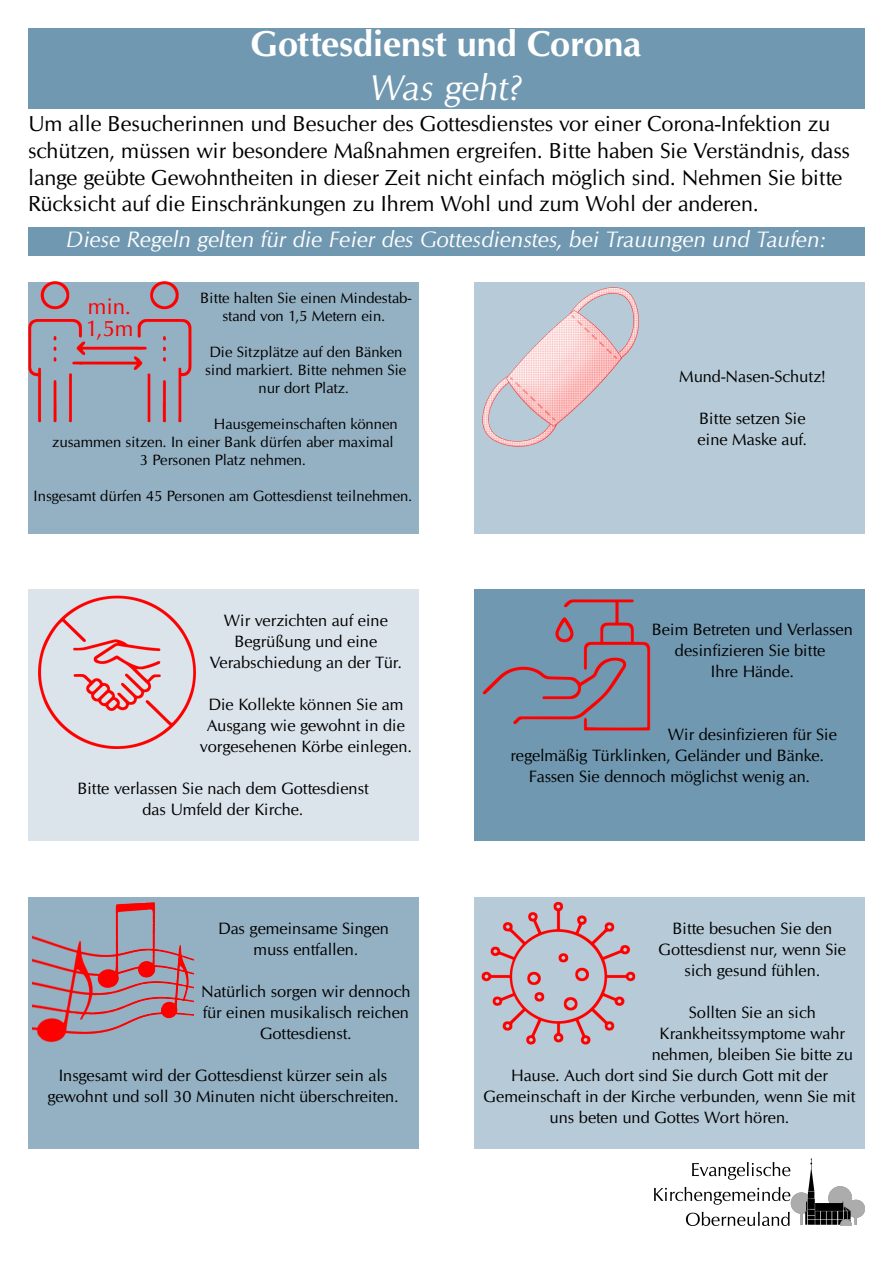
<style>
.page{position:relative;width:893px;height:1263px;background:#fff}
.page>*{position:absolute;margin:0;border:0;box-sizing:border-box;transform-origin:0 0}
.t1{font:700 36px "URW Classico";color:#fff}
.t2{font:italic 36px "URW Classico";letter-spacing:-.015em;color:#fff}
.t3{font:italic 22.5px "URW Classico";letter-spacing:-.005em;color:#fff}
.t4{font:22.5px/22.5px "URW Classico";color:#f00}
.t5{font:21.75px/26.7px "URW Classico";color:#000}
.t6{font:16.5px/21px "URW Classico";color:#000;text-align:center}
.t7{font:15px/18px "URW Classico";color:#000;text-align:center}
</style>
<div class="page">
<img style="left:655px;top:1158px;width:210px;height:68px">
<div style="left:28px;top:28px;width:837px;height:81px;background:#7098b0"></div>
<div style="left:28px;top:227px;width:837px;height:28px;background:#7098b0"></div>
<div style="left:28px;top:282px;width:390px;height:251px;background:#94b1c3"></div>
<div style="left:475px;top:282px;width:390px;height:251px;background:#b7cad7"></div>
<div style="left:28px;top:589px;width:390px;height:252px;background:#dbe4eb"></div>
<div style="left:475px;top:589px;width:390px;height:252px;background:#7098b0"></div>
<div style="left:28px;top:897px;width:390px;height:251px;background:#94b1c3"></div>
<div style="left:475px;top:897px;width:390px;height:251px;background:#b7cad7"></div>
<img style="left:28px;top:282px;width:164px;height:140px">
<img style="left:482px;top:287px;width:157px;height:160px">
<img style="left:482px;top:599px;width:169px;height:132px">
<img style="left:38px;top:595px;width:158px;height:154px">
<img style="left:32px;top:902px;width:162px;height:141px">
<img style="left:481px;top:902px;width:155px;height:143px">
<h1 class="t1" style="left:250px;top:29px;width:392px">Gottesdienst und Corona</h1>
<h1 class="t2" style="left:370px;top:73px;width:154px">Was geht?</h1>
<p class="t5" style="left:28px;top:113px;width:823px">Um alle Besucherinnen und Besucher des Gottesdienstes vor einer Corona-Infektion zu schützen, müssen wir besondere Maßnahmen ergreifen. Bitte haben Sie Verständnis, dass lange geübte Gewohntheiten in dieser Zeit nicht einfach möglich sind. Nehmen Sie bitte Rücksicht auf die Einschränkungen zu Ihrem Wohl und zum Wohl der anderen.</p>
<h2 class="t3" style="left:66px;top:230px;width:762px">Diese Regeln gelten für die Feier des Gottesdienstes, bei Trauungen und Taufen:</h2>
<h2 class="t4" style="left:86px;top:297px;width:49px">min.<br>1,5m</h2>
<p class="t7" style="left:200px;top:290px;width:213px">Bitte halten Sie einen Mindestab&shy;stand von 1,5 Metern ein.</p>
<p class="t7" style="left:205px;top:344px;width:203px">Die Sitzplätze auf den Bänken sind markiert. Bitte nehmen Sie nur dort Platz.</p>
<p class="t7" style="left:214px;top:416px;width:185px">Hausgemeinschaften können</p>
<p class="t7" style="left:52px;top:434px;width:343px">zusammen sitzen. In einer Bank dürfen aber maximal</p>
<p class="t7" style="left:140px;top:452px;width:168px">3 Personen Platz nehmen.</p>
<p class="t7" style="left:34px;top:488px;width:380px">Insgesamt dürfen 45 Personen am Gottesdienst teilnehmen.</p>
<p class="t6" style="left:210px;top:612px;width:194px">Wir verzichten auf eine<br>Begrüßung und eine<br>Verabschiedung an der Tür.</p>
<p class="t6" style="left:200px;top:696px;width:214px">Die Kollekte können Sie am<br>Ausgang wie gewohnt in die vorgesehenen Körbe einlegen.</p>
<p class="t6" style="left:77px;top:780px;width:293px">Bitte verlassen Sie nach dem Gottesdienst das Umfeld der Kirche.</p>
<p class="t6" style="left:218px;top:919px;width:172px">Das gemeinsame Singen muss entfallen.</p>
<p class="t6" style="left:201px;top:982px;width:211px">Natürlich sorgen wir dennoch für einen musikalisch reichen<br>Gottesdienst.</p>
<p class="t6" style="left:47px;top:1066px;width:353px">Insgesamt wird der Gottesdienst kürzer sein als gewohnt und soll 30 Minuten nicht überschreiten.</p>
<p class="t6" style="left:679px;top:367px;width:148px">Mund-Nasen-Schutz!</p>
<p class="t6" style="left:698px;top:409px;width:111px;text-align:left">Bitte setzen Sie eine Maske auf.</p>
<p class="t6" style="left:652px;top:620px;width:202px">Beim Betreten und Verlassen desinfizieren Sie bitte<br>Ihre Hände.</p>
<p class="t6" style="left:668px;top:725px;width:171px">Wir desinfizieren für Sie</p>
<p class="t6" style="left:511px;top:746px;width:315px">regelmäßig Türklinken, Geländer und Bänke.</p>
<p class="t6" style="left:529px;top:767px;width:283px">Fassen Sie dennoch möglichst wenig an.</p>
<p class="t6" style="left:659px;top:919px;width:189px">Bitte besuchen Sie den<br>Gottesdienst nur, wenn Sie sich gesund fühlen.</p>
<p class="t6" style="left:689px;top:1003px;width:129px">Sollten Sie an sich</p>
<p class="t6" style="left:660px;top:1024px;width:187px">Krankheitssymptome wahr</p>
<p class="t6" style="left:652px;top:1045px;width:203px">nehmen, bleiben Sie bitte zu</p>
<p class="t6" style="left:511px;top:1066px;width:318px">Hause. Auch dort sind Sie durch Gott mit der</p>
<p class="t6" style="left:484px;top:1087px;width:373px">Gemeinschaft in der Kirche verbunden, wenn Sie mit</p>
<p class="t6" style="left:550px;top:1108px;width:241px">uns beten und Gottes Wort hören.</p>
</div>
